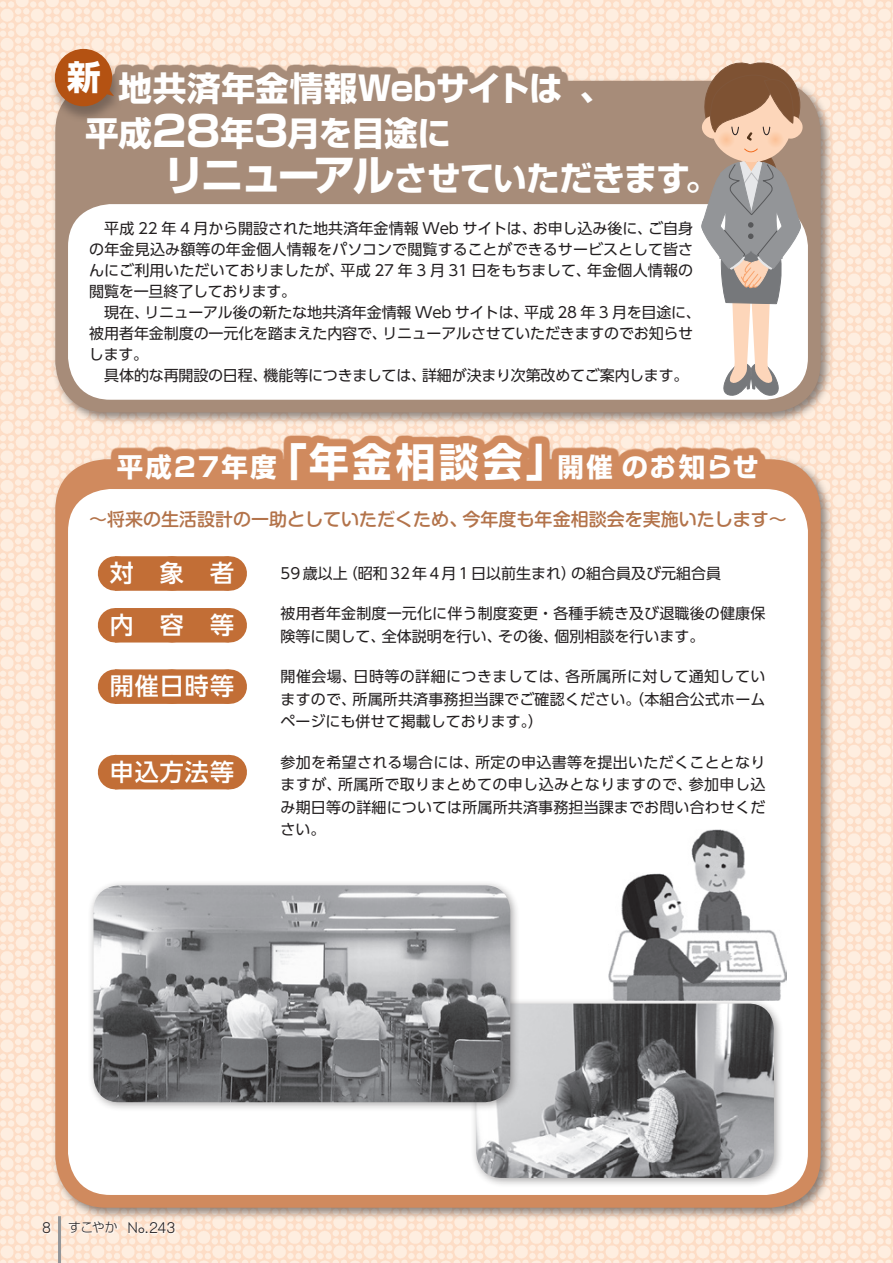
<style>
.page{position:relative;width:893px;height:1263px;background:#fff}
.page>*{position:absolute;margin:0;border:0;box-sizing:border-box;transform-origin:0 0}
.t1{font:700 33.75px "Shin Go Pr 6";color:#fff}
.t2{font:700 33.6px "Shin Go Pr 6";letter-spacing:-.015em;color:#fff}
.t3{font:700 33.6px "Shin Go Pr 6";letter-spacing:.01em;color:#fff}
.t4{font:700 26.4px "Shin Go Pr 6";letter-spacing:.08em;color:#fff}
.t5{font:500 24px "UD Shin Go Pr 6";letter-spacing:.045em;color:#fff}
.t6{font:500 18px "Shin M Go Pr 6";color:#b3734a}
.t7{font:15px/22.5px "UD Shin Go Pr 6";color:#231f20;text-align:justify}
.t8{font:13.5px "MOG Romaji B";color:#231f20}
.s1{font-size:42px}
.s2{font-size:39.6px}
.s3{font-family:"Shin Go Pr 6";font-weight:300;font-size:12.75px}
</style>
<div class="page">
<img style="left:0;top:0;width:893px;height:1263px">
<div style="left:51px;top:68px;width:782px;height:357px;background:#231f20;opacity:.5"></div>
<div style="left:58px;top:84px;width:760px;height:325px;background:#a78c79;border-radius:48px"></div>
<div style="left:55px;top:81px;width:766px;height:331px;border:6px solid #a78c79;border-radius:48px"></div>
<div style="left:78px;top:64px;width:628px;height:137px;background:#a78c79"></div>
<div style="left:51px;top:438px;width:782px;height:782px;background:#231f20;opacity:.5"></div>
<div style="left:58px;top:462px;width:760px;height:743px;background:#d08a5e;border-radius:48px"></div>
<div style="left:55px;top:459px;width:766px;height:749px;border:6px solid #d08a5e;border-radius:48px"></div>
<svg style="left:110px;top:435px;width:655px;height:31px;background:#dda682"></svg>
<div style="left:68px;top:204px;width:740px;height:196px;background:#fff;border-radius:43px"></div>
<div style="left:68px;top:489px;width:740px;height:706px;background:#fff;border-radius:43px"></div>
<img style="left:608px;top:829px;width:178px;height:168px">
<svg style="left:700px;top:0;width:159px;height:397px"></svg>
<div style="left:49px;top:49px;width:74px;height:74px;background:#231f20;opacity:.35"></div>
<div style="left:55px;top:49px;width:57px;height:57px;background:#b45212;border-radius:50%"></div>
<svg style="left:106px;top:85px;width:8px;height:11px"></svg>
<div style="left:115px;top:556px;width:114px;height:35px;background:#c26e36"></div>
<svg style="left:172px;top:556px;width:28px;height:35px"></svg>
<hr style="left:229px;top:556px;width:1px;height:35px;background:#c26e36">
<div style="left:115px;top:608px;width:114px;height:34px;background:#c26e36"></div>
<hr style="left:229px;top:608px;width:1px;height:34px;background:#c26e36">
<div style="left:115px;top:669px;width:114px;height:35px;background:#c26e36"></div>
<svg style="left:172px;top:669px;width:28px;height:35px"></svg>
<hr style="left:229px;top:669px;width:1px;height:35px;background:#c26e36">
<div style="left:115px;top:755px;width:114px;height:34px;background:#c26e36"></div>
<hr style="left:229px;top:755px;width:1px;height:34px;background:#c26e36">
<div style="left:470px;top:997px;width:314px;height:191px;background:#231f20;opacity:.4"></div>
<img style="left:476px;top:1003px;width:298px;height:175px">
<div style="left:87px;top:879px;width:433px;height:233px;background:#231f20;opacity:.4"></div>
<img style="left:94px;top:885px;width:416px;height:217px">
<div style="left:68px;top:1220px;width:50px;height:13px;background:#fff;opacity:.7"></div>
<hr style="left:58px;top:1216px;width:3px;height:47px;background:#939598">
<div style="left:42px;top:1221px;width:10px;height:13px;background:#fff;opacity:.7"></div>
<div style="left:128px;top:1221px;width:48px;height:13px;background:#fff;opacity:.7"></div>
<p class="t1" style="left:67px;top:51px;width:35px">新</p>
<p class="t3" style="left:85px;top:61px;width:529px">　地共済年金情報Webサイトは、</p>
<p class="t2" style="left:85px;top:106px;width:367px">平成<span class="s1">28</span>年<span class="s1">3</span>月を目途に</p>
<p class="t2" style="left:163px;top:151px;width:557px"><span class="s1">リニューアル</span>させていただきます。</p>
<p class="t7" style="left:89px;top:217px;width:606px;line-height:21px;text-indent:15px">平成 22 年 4 月から開設された地共済年金情報 Web サイトは、お申し込み後に、ご自身の年金見込み額等の年金個人情報をパソコンで閲覧することができるサービスとして皆さんにご利用いただいておりましたが、平成 27 年 3 月 31 日をもちまして、年金個人情報の閲覧を一旦終了しております。</p>
<p class="t7" style="left:89px;top:301px;width:613px;line-height:21px;text-align:left;text-indent:15px">現在、リニューアル後の新たな地共済年金情報 Web サイトは、平成 28 年 3 月を目途に、被用者年金制度の一元化を踏まえた内容で、リニューアルさせていただきますのでお知らせします。</p>
<p class="t7" style="left:104px;top:364px;width:586px">具体的な再開設の日程、機能等につきましては、詳細が決まり次第改めてご案内します。</p>
<p class="t4" style="left:117px;top:446px;width:644px">平成27年度<span class="s2">「年金相談会」</span>開催のお知らせ</p>
<p class="t6" style="left:89px;top:505px;width:699px">～将来の生活設計の一助としていただくため、今年度も年金相談会を実施いたします～</p>
<p class="t5" style="left:110px;top:554px;width:126px">対象者</p>
<p class="t7" style="left:281px;top:561px;width:442px">59歳以上（昭和32年4月1日以前生まれ）の組合員及び元組合員</p>
<p class="t5" style="left:110px;top:605px;width:126px">内容等</p>
<p class="t7" style="left:281px;top:602px;width:486px">被用者年金制度一元化に伴う制度変更・各種手続き及び退職後の健康保険等に関して、全体説明を行い、その後、個別相談を行います。</p>
<p class="t5" style="left:110px;top:667px;width:126px">開催日時等</p>
<p class="t7" style="left:281px;top:665px;width:486px">開催会場、日時等の詳細につきましては、各所属所に対して通知していますので、所属所共済事務担当課でご確認ください。（本組合公式ホームページにも併せて掲載しております。）</p>
<p class="t5" style="left:110px;top:752px;width:126px">申込方法等</p>
<p class="t7" style="left:281px;top:750px;width:486px">参加を希望される場合には、所定の申込書等を提出いただくこととなりますが、所属所で取りまとめての申し込みとなりますので、参加申し込み期日等の詳細については所属所共済事務担当課までお問い合わせください。</p>
<p class="t8" style="left:42px;top:1219px;width:10px">8</p>
<p class="t8" style="left:68px;top:1219px;width:109px"><span class="s3">すこやか</span> No.243</p>
</div>
